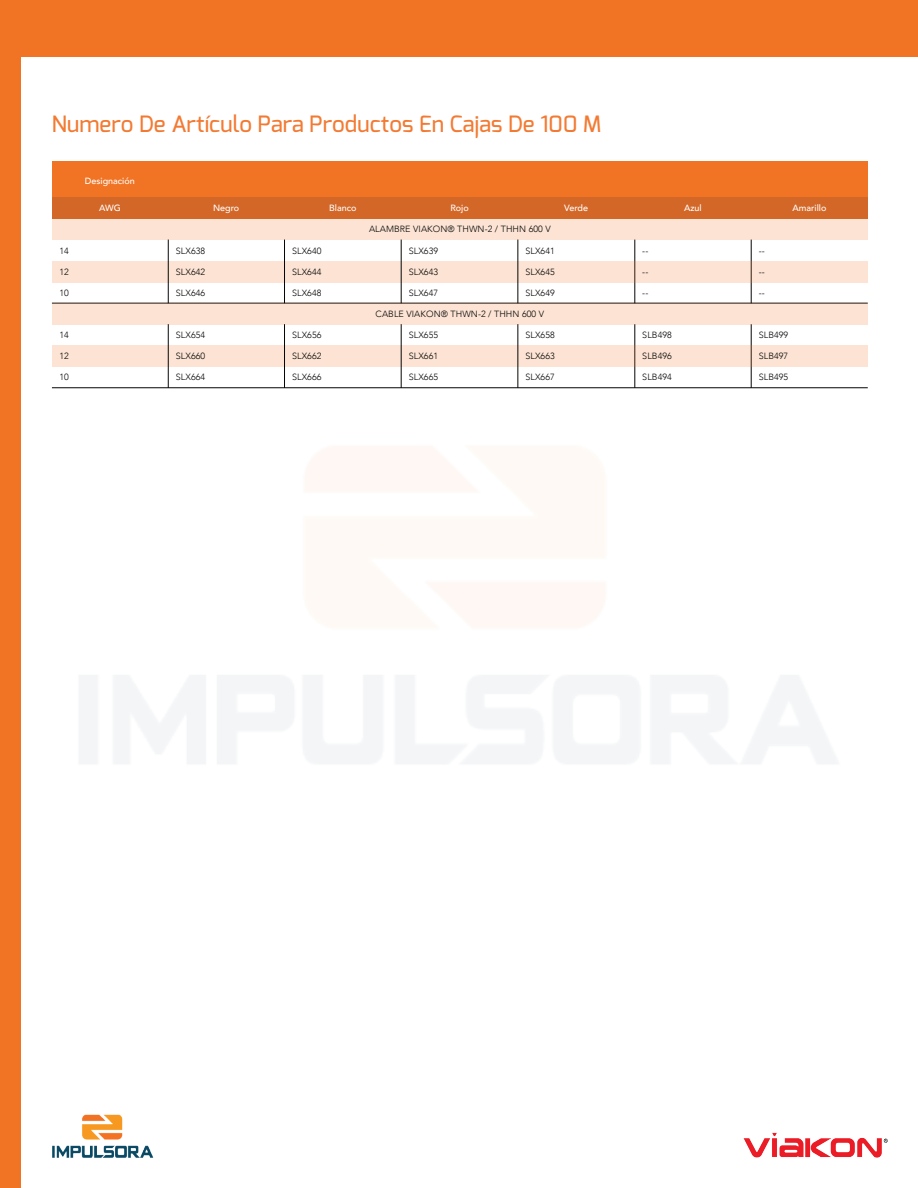
<style>
.page{position:relative;width:918px;height:1188px;background:#fff}
.page>*{position:absolute;margin:0;border:0;box-sizing:border-box;transform-origin:0 0}
.t1{font:500 22.5px "Exo";color:#f37a32}
.t2{font:300 9px "Avenir";letter-spacing:.01em;color:#050604}
.t3{font:500 9px "Avenir";color:#fff}
</style>
<div class="page">
<hr style="left:751px;top:240px;width:1px;height:63px;background:#050604">
<hr style="left:635px;top:240px;width:1px;height:63px;background:#050604">
<div style="left:52px;top:261px;width:816px;height:21px;background:#fce3d4"></div>
<div style="left:52px;top:219px;width:816px;height:21px;background:#fce3d4"></div>
<hr style="left:518px;top:240px;width:1px;height:63px;background:#050604">
<hr style="left:401px;top:240px;width:1px;height:63px;background:#050604">
<hr style="left:284px;top:240px;width:1px;height:63px;background:#050604">
<hr style="left:168px;top:240px;width:1px;height:63px;background:#050604">
<div style="left:0;top:0;width:21px;height:1188px;background:#f17324"></div>
<div style="left:4px;top:0;width:914px;height:57px;background:#f17324"></div>
<img style="left:52px;top:1114px;width:102px;height:44px">
<img style="left:743px;top:1132px;width:145px;height:26px">
<div style="left:52px;top:162px;width:816px;height:36px;background:#f17324"></div>
<div style="left:52px;top:198px;width:816px;height:21px;background:#d36727"></div>
<hr style="left:751px;top:324px;width:1px;height:64px;background:#050604">
<hr style="left:635px;top:324px;width:1px;height:64px;background:#050604">
<div style="left:52px;top:346px;width:816px;height:21px;background:#fce3d4"></div>
<div style="left:52px;top:303px;width:816px;height:21px;background:#fce3d4"></div>
<hr style="left:52px;top:387px;width:816px;height:1px;background:#050604">
<hr style="left:518px;top:324px;width:1px;height:64px;background:#050604">
<hr style="left:401px;top:324px;width:1px;height:64px;background:#050604">
<hr style="left:284px;top:324px;width:1px;height:64px;background:#050604">
<hr style="left:168px;top:324px;width:1px;height:64px;background:#050604">
<h1 class="t1" style="left:52px;top:109px;width:551px">Numero De Artículo Para Productos En Cajas De 100 M</h1>
<p class="t3" style="left:85px;top:173px;width:51px">Designación</p>
<p class="t3" style="left:99px;top:200px;width:23px">AWG</p>
<p class="t3" style="left:213px;top:200px;width:28px">Negro</p>
<p class="t3" style="left:329px;top:200px;width:29px">Blanco</p>
<p class="t3" style="left:450px;top:200px;width:20px">Rojo</p>
<p class="t3" style="left:564px;top:200px;width:25px">Verde</p>
<p class="t3" style="left:684px;top:200px;width:19px">Azul</p>
<p class="t3" style="left:793px;top:200px;width:35px">Amarillo</p>
<p class="t2" style="left:59px;top:245px;width:11px">14</p>
<p class="t2" style="left:59px;top:266px;width:11px">12</p>
<p class="t2" style="left:59px;top:287px;width:11px">10</p>
<p class="t2" style="left:59px;top:330px;width:11px">14</p>
<p class="t2" style="left:59px;top:351px;width:11px">12</p>
<p class="t2" style="left:59px;top:372px;width:11px">10</p>
<p class="t2" style="left:176px;top:245px;width:31px">SLX638</p>
<p class="t2" style="left:176px;top:266px;width:31px">SLX642</p>
<p class="t2" style="left:176px;top:287px;width:31px">SLX646</p>
<p class="t2" style="left:176px;top:330px;width:31px">SLX654</p>
<p class="t2" style="left:176px;top:351px;width:31px">SLX660</p>
<p class="t2" style="left:176px;top:372px;width:31px">SLX664</p>
<p class="t2" style="left:292px;top:245px;width:31px">SLX640</p>
<p class="t2" style="left:292px;top:266px;width:31px">SLX644</p>
<p class="t2" style="left:292px;top:287px;width:31px">SLX648</p>
<p class="t2" style="left:292px;top:330px;width:31px">SLX656</p>
<p class="t2" style="left:292px;top:351px;width:31px">SLX662</p>
<p class="t2" style="left:292px;top:372px;width:31px">SLX666</p>
<p class="t2" style="left:369px;top:224px;width:183px">ALAMBRE VIAKON® THWN-2 / THHN 600 V</p>
<p class="t2" style="left:409px;top:245px;width:31px">SLX639</p>
<p class="t2" style="left:409px;top:266px;width:31px">SLX643</p>
<p class="t2" style="left:409px;top:287px;width:31px">SLX647</p>
<p class="t2" style="left:525px;top:245px;width:31px">SLX641</p>
<p class="t2" style="left:525px;top:266px;width:31px">SLX645</p>
<p class="t2" style="left:525px;top:287px;width:31px">SLX649</p>
<p class="t2" style="left:376px;top:309px;width:170px">CABLE VIAKON® THWN-2 / THHN 600 V</p>
<p class="t2" style="left:409px;top:330px;width:31px">SLX655</p>
<p class="t2" style="left:409px;top:351px;width:31px">SLX661</p>
<p class="t2" style="left:409px;top:372px;width:31px">SLX665</p>
<p class="t2" style="left:525px;top:330px;width:31px">SLX658</p>
<p class="t2" style="left:525px;top:351px;width:31px">SLX663</p>
<p class="t2" style="left:525px;top:372px;width:31px">SLX667</p>
<p class="t2" style="left:642px;top:245px;width:8px">--</p>
<p class="t2" style="left:642px;top:266px;width:8px">--</p>
<p class="t2" style="left:642px;top:287px;width:8px">--</p>
<p class="t2" style="left:642px;top:330px;width:31px">SLB498</p>
<p class="t2" style="left:642px;top:351px;width:31px">SLB496</p>
<p class="t2" style="left:642px;top:372px;width:31px">SLB494</p>
<p class="t2" style="left:759px;top:245px;width:8px">--</p>
<p class="t2" style="left:759px;top:266px;width:8px">--</p>
<p class="t2" style="left:759px;top:287px;width:8px">--</p>
<p class="t2" style="left:759px;top:330px;width:31px">SLB499</p>
<p class="t2" style="left:759px;top:351px;width:31px">SLB497</p>
<p class="t2" style="left:759px;top:372px;width:31px">SLB495</p>
</div>
